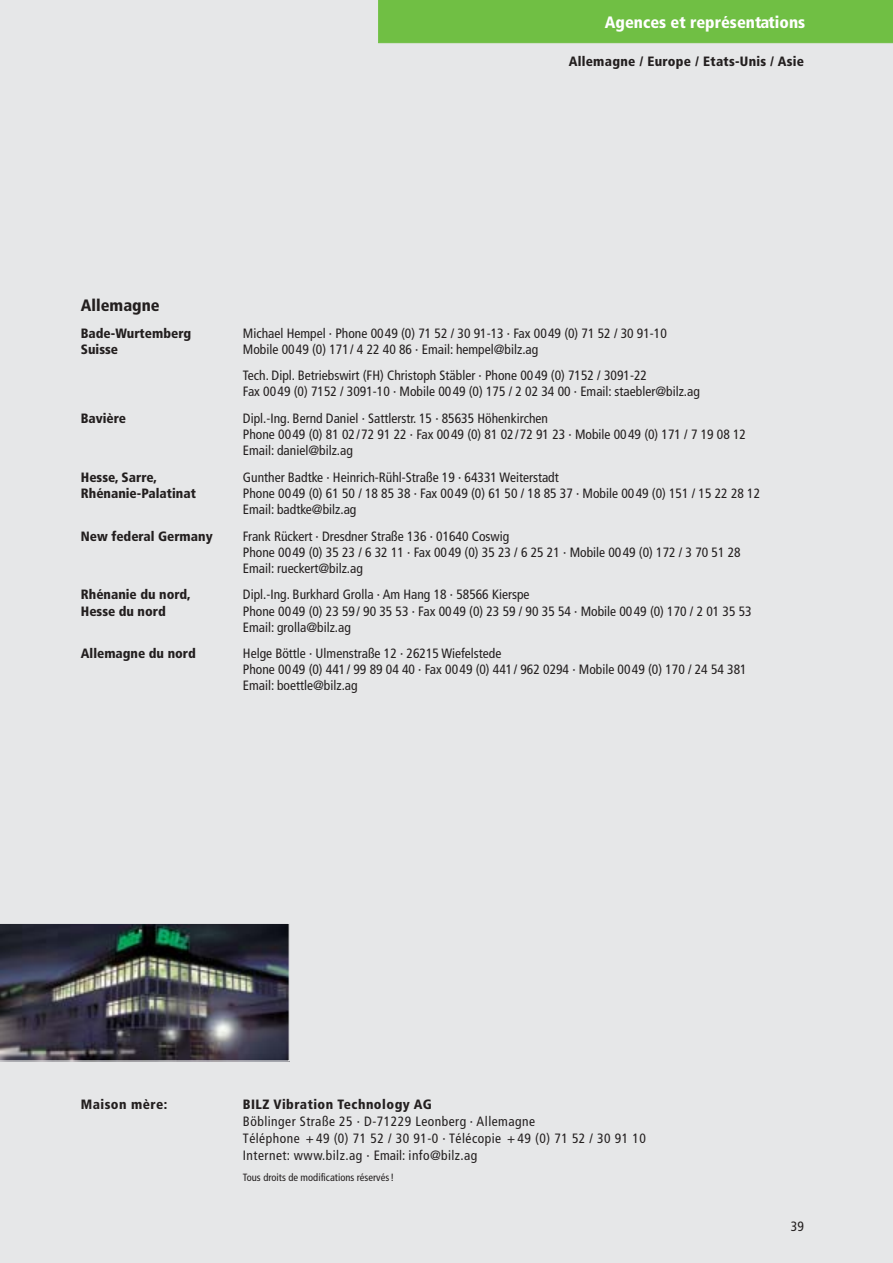
<style>
.page{position:relative;width:893px;height:1263px;background:#fff}
.page>*{position:absolute;margin:0;border:0;box-sizing:border-box;transform-origin:0 0}
.t1{font:900 condensed 16.5px "Frutiger";color:#fff}
.t2{font:900 condensed 16.5px "Frutiger";color:#231f1f}
.t3{font:condensed 13.5px/16px "Frutiger";color:#231f1f}
.t4{font:condensed 13.5px/17px "Frutiger";letter-spacing:.035em;color:#231f1f}
.t5{font:900 condensed 13.5px "Frutiger";color:#231f1f}
.t6{font:900 condensed 13.5px "Frutiger";letter-spacing:.035em;color:#231f1f}
.t7{font:900 condensed 13.5px "Frutiger";letter-spacing:.02em;color:#231f1f}
.t8{font:condensed 10.5px "Frutiger";color:#231f1f}
</style>
<div class="page">
<div style="left:0;top:0;width:892px;height:1263px;background:#e6e7e8"></div>
<div style="left:378px;top:0;width:514px;height:43px;background:#70bf44"></div>
<img style="left:0;top:924px;width:290px;height:138px">
<p class="t1" style="left:605px;top:15px;width:202px">Agences et représentations</p>
<p class="t7" style="left:568px;top:56px;width:237px">Allemagne / Europe / Etats-Unis / Asie</p>
<p class="t2" style="left:81px;top:299px;width:80px">Allemagne</p>
<p class="t5" style="left:81px;top:328px;width:112px">Bade-Wurtemberg</p>
<p class="t3" style="left:243px;top:326px;width:425px">Michael Hempel · Phone 0049 (0) 71 52 / 30 91-13 · Fax 0049 (0) 71 52 / 30 91-10</p>
<p class="t5" style="left:81px;top:344px;width:39px">Suisse</p>
<p class="t3" style="left:243px;top:337px;width:405px;line-height:26.7px">Mobile 0049 (0) 171/ 4 22 40 86 · Email: hempel@bilz.ag<br>Tech. Dipl. Betriebswirt (FH) Christoph Stäbler · Phone 0049 (0) 7152 / 3091-22</p>
<p class="t3" style="left:243px;top:385px;width:458px">Fax 0049 (0) 7152 / 3091-10 · Mobile 0049 (0) 175 / 2 02 34 00 · Email: staebler@bilz.ag</p>
<p class="t5" style="left:81px;top:413px;width:47px">Bavière</p>
<p class="t3" style="left:243px;top:412px;width:504px">Dipl.-Ing. Bernd Daniel · Sattlerstr. 15 · 85635 Höhenkirchen<br>Phone 0049 (0) 81 02/72 91 22 · Fax 0049 (0) 81 02/72 91 23 · Mobile 0049 (0) 171 / 7 19 08 12<br>Email: daniel@bilz.ag</p>
<p class="t5" style="left:81px;top:472px;width:78px">Hesse, Sarre,</p>
<p class="t3" style="left:243px;top:470px;width:317px">Gunther Badtke · Heinrich-Rühl-Straße 19 · 64331 Weiterstadt</p>
<p class="t5" style="left:81px;top:488px;width:117px">Rhénanie-Palatinat</p>
<p class="t3" style="left:243px;top:486px;width:518px">Phone 0049 (0) 61 50 / 18 85 38 · Fax 0049 (0) 61 50 / 18 85 37 · Mobile 0049 (0) 151 / 15 22 28 12<br>Email: badtke@bilz.ag</p>
<p class="t5" style="left:81px;top:531px;width:133px">New federal Germany</p>
<p class="t3" style="left:243px;top:529px;width:499px">Frank Rückert · Dresdner Straße 136 · 01640 Coswig<br>Phone 0049 (0) 35 23 / 6 32 11 · Fax 0049 (0) 35 23 / 6 25 21 · Mobile 0049 (0) 172 / 3 70 51 28<br>Email: rueckert@bilz.ag</p>
<p class="t5" style="left:81px;top:589px;width:111px">Rhénanie du nord,</p>
<p class="t3" style="left:243px;top:588px;width:288px">Dipl.-Ing. Burkhard Grolla · Am Hang 18 · 58566 Kierspe</p>
<p class="t5" style="left:81px;top:605px;width:86px">Hesse du nord</p>
<p class="t3" style="left:243px;top:604px;width:510px">Phone 0049 (0) 23 59/ 90 35 53 · Fax 0049 (0) 23 59 / 90 35 54 · Mobile 0049 (0) 170 / 2 01 35 53<br>Email: grolla@bilz.ag</p>
<p class="t5" style="left:81px;top:648px;width:116px">Allemagne du nord</p>
<p class="t3" style="left:243px;top:647px;width:505px">Helge Böttle · Ulmenstraße 12 · 26215 Wiefelstede<br>Phone 0049 (0) 441/ 99 89 04 40 · Fax 0049 (0) 441/ 962 0294 · Mobile 0049 (0) 170 / 24 54 381<br>Email: boettle@bilz.ag</p>
<p class="t6" style="left:81px;top:1099px;width:88px">Maison mère:</p>
<p class="t6" style="left:243px;top:1099px;width:190px">BILZ Vibration Technology AG</p>
<p class="t4" style="left:243px;top:1114px;width:404px">Böblinger Straße 25 · D-71229 Leonberg · Allemagne<br>Téléphone + 49 (0) 71 52 / 30 91-0 · Télécopie + 49 (0) 71 52 / 30 91 10<br>Internet: www.bilz.ag · Email: info@bilz.ag</p>
<p class="t8" style="left:243px;top:1173px;width:153px">Tous droits de modifications réservés!</p>
<p class="t3" style="left:790px;top:1220px;width:15px">39</p>
</div>
